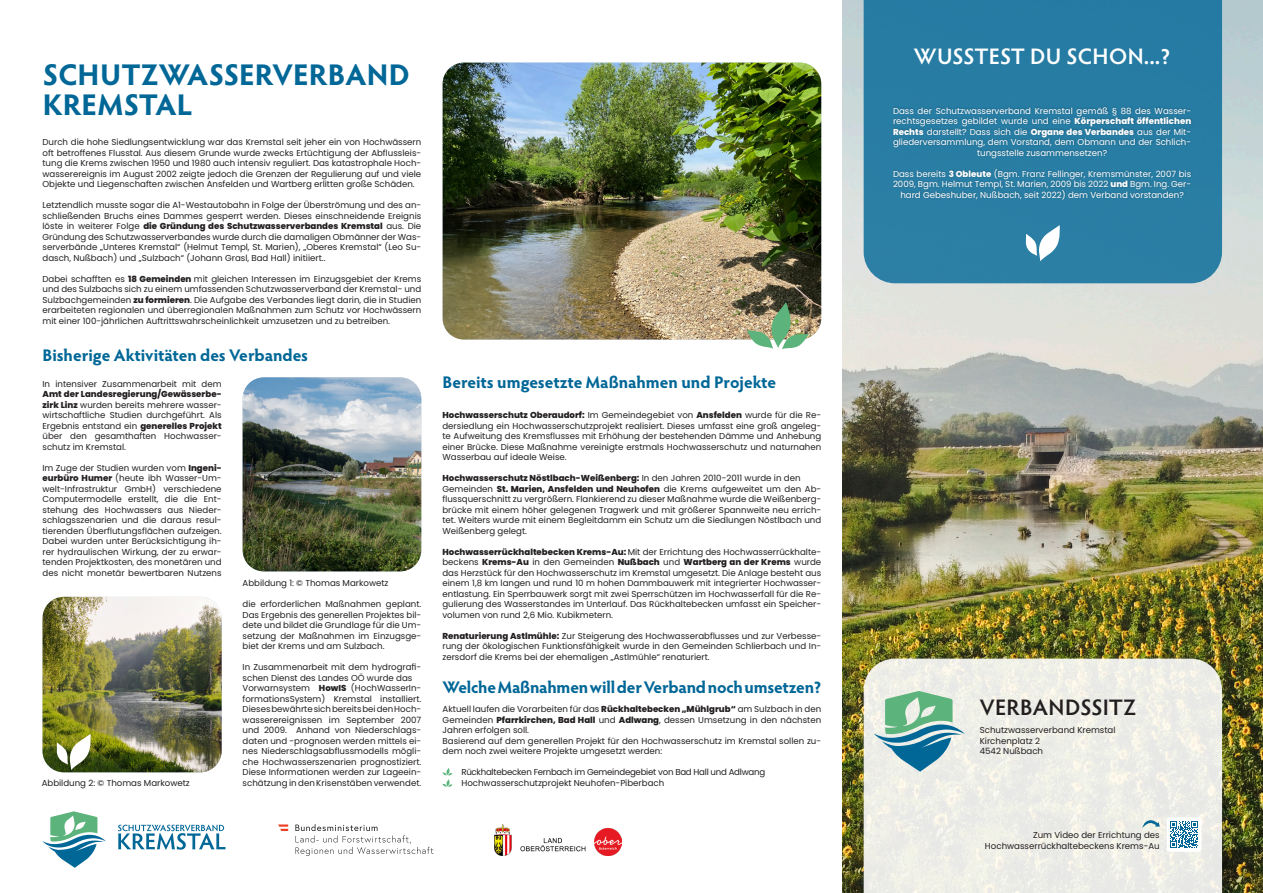
<style>
.page{position:relative;width:1263px;height:893px;background:#fff}
.page>*{position:absolute;margin:0;border:0;box-sizing:border-box;transform-origin:0 0}
.t1{font:700 30px/30px "Hypatia Sans Pro";letter-spacing:.005em;color:#006797}
.t2{font:600 22.5px "Hypatia Sans Pro";letter-spacing:.01em;color:#fff}
.t3{font:600 22.5px "Hypatia Sans Pro";letter-spacing:.01em;color:#231f20}
.t4{font:700 16.8px "Hypatia Sans Pro";letter-spacing:-.005em;color:#006797}
.t5{font:8.7px/10.5px "Poppins";color:#231f20;text-align:justify}
.t6{font:8.7px/10.5px "Poppins";color:#fff;text-align:center}
.t7{font:8.7px/10.5px "Poppins";letter-spacing:-.03em;color:#231f20}
.s1{font-weight:800}
</style>
<div class="page">
<img style="left:842px;top:0;width:421px;height:893px">
<svg style="left:864px;top:659px;width:358px;height:234px;fill:#edede7"></svg>
<img style="left:495px;top:824px;width:126px;height:32px">
<svg style="left:295px;top:824px;width:138px;height:32px"></svg>
<svg style="left:278px;top:824px;width:10px;height:7px"></svg>
<svg style="left:118px;top:825px;width:107px;height:25px"></svg>
<svg style="left:43px;top:811px;width:63px;height:57px"></svg>
<div style="left:864px;top:0;width:358px;height:283px;background:#277ca4"></div>
<img style="left:443px;top:63px;width:378px;height:276px">
<img style="left:43px;top:597px;width:179px;height:175px">
<img style="left:243px;top:377px;width:178px;height:194px">
<img style="left:747px;top:302px;width:62px;height:47px">
<svg style="left:874px;top:691px;width:90px;height:81px"></svg>
<svg style="left:57px;top:734px;width:35px;height:36px"></svg>
<div style="left:1167px;top:817px;width:34px;height:35px;background:#fff;border-radius:3px"></div>
<svg style="left:1170px;top:821px;width:28px;height:27px"></svg>
<svg style="left:1142px;top:820px;width:18px;height:8px"></svg>
<svg style="left:442px;top:768px;width:10px;height:19px"></svg>
<div style="left:891px;top:105px;width:302px;height:96px;background:#231f20;opacity:.3"></div>
<svg style="left:1026px;top:225px;width:35px;height:36px"></svg>
<h1 class="t1" style="left:43px;top:58px;width:369px">SCHUTZWASSERVERBAND<br>KREMSTAL</h1>
<p class="t5" style="left:43px;top:137px;width:380px">Durch die hohe Siedlungsentwicklung war das Kremstal seit jeher ein von Hochwässern oft betroffenes Flusstal. Aus diesem Grunde wurde zwecks Ertüchtigung der Abflussleis&shy;tung die Krems zwischen 1950 und 1980 auch intensiv reguliert. Das katastrophale Hoch&shy;wasserereignis im August 2002 zeigte jedoch die Grenzen der Regulierung auf und viele Objekte und Liegenschaften zwischen Ansfelden und Wartberg erlitten große Schäden.</p>
<p class="t5" style="left:43px;top:200px;width:380px">Letztendlich musste sogar die A1-Westautobahn in Folge der Überströmung und des an&shy;schließenden Bruchs eines Dammes gesperrt werden. Dieses einschneidende Ereignis löste in weiterer Folge <span class="s1">die Gründung des Schutzwasserverbandes Kremstal</span> aus. Die Gründung des Schutzwasserverbandes wurde durch die damaligen Obmänner der Was&shy;serverbände „Unteres Kremstal“ (Helmut Templ, St. Marien), „Oberes Kremstal“ (Leo Su&shy;dasch, Nußbach) und „Sulzbach“ (Johann Grasl, Bad Hall) initiiert..</p>
<p class="t5" style="left:43px;top:273px;width:380px">Dabei schafften es <span class="s1">18 Gemeinden</span> mit gleichen Interessen im Einzugsgebiet der Krems und des Sulzbachs sich zu einem umfassenden Schutzwasserverband der Kremstal- und Sulzbachgemeinden <span class="s1">zu formieren</span>. Die Aufgabe des Verbandes liegt darin, die in Studien erarbeiteten regionalen und überregionalen Maßnahmen zum Schutz vor Hochwässern mit einer 100-jährlichen Auftrittswahrscheinlichkeit umzusetzen und zu betreiben.</p>
<h3 class="t4" style="left:43px;top:344px;width:267px">Bisherige Aktivitäten des Verbandes</h3>
<p class="t5" style="left:43px;top:378px;width:181px">In intensiver Zusammenarbeit mit dem</p>
<p class="t5" style="left:43px;top:389px;width:181px"><span class="s1">Amt der Landesregierung/Gewässerbe&shy;zirk Linz</span> wurden bereits mehrere wasser&shy;wirtschaftliche Studien durchgeführt. Als Ergebnis entstand ein <span class="s1">generelles Projekt </span>über den gesamthaften Hochwasser&shy;schutz im Kremstal.</p>
<p class="t5" style="left:43px;top:462px;width:181px">Im Zuge der Studien wurden vom <span class="s1">Ingeni&shy;eurbüro Humer</span> (heute ibh Wasser-Um&shy;welt-Infrastruktur GmbH) verschiedene Computermodelle erstellt, die die Ent&shy;stehung des Hochwassers aus Nieder&shy;schlagsszenarien und die daraus resul&shy;tierenden Überflutungsflächen aufzeigen.<br>Dabei wurden unter Berücksichtigung ih&shy;rer hydraulischen Wirkung, der zu erwar&shy;tenden Projektkosten, des monetären und des nicht monetär bewertbaren Nutzens</p>
<p class="t5" style="left:42px;top:778px;width:150px">Abbildung 2: © Thomas Markowetz</p>
<p class="t5" style="left:243px;top:578px;width:147px">Abbildung 1: © Thomas Markowetz</p>
<p class="t5" style="left:243px;top:599px;width:180px">die erforderlichen Maßnahmen geplant.<br>Das Ergebnis des generellen Projektes bil&shy;dete und bildet die Grundlage für die Um&shy;setzung der Maßnahmen im Einzugsge&shy;biet der Krems und am Sulzbach.</p>
<p class="t5" style="left:243px;top:662px;width:180px;text-align:left">In Zusammenarbeit mit dem hydrografi&shy;schen Dienst des Landes OÖ wurde das Vorwarnsystem <span class="s1">HowIS</span> (HochWasserIn&shy;formationsSystem) Kremstal installiert.<br>Dieses bewährte sich bereits bei den Hoch&shy;wasserereignissen im September 2007 und 2009. Anhand von Niederschlags&shy;daten und -prognosen werden mittels ei&shy;nes Niederschlagsabflussmodells mögli&shy;che Hochwasserszenarien prognostiziert.<br>Diese Informationen werden zur Lageein&shy;schätzung in den Krisenstäben verwendet.</p>
<h3 class="t4" style="left:442px;top:370px;width:335px">Bereits umgesetzte Maßnahmen und Projekte</h3>
<p class="t5" style="left:442px;top:410px;width:380px"><span class="s1">Hochwasserschutz Oberaudorf:</span> Im Gemeindegebiet von <span class="s1">Ansfelden</span> wurde für die Re&shy;dersiedlung ein Hochwasserschutzprojekt realisiert. Dieses umfasst eine groß angeleg&shy;te Aufweitung des Kremsflusses mit Erhöhung der bestehenden Dämme und Anhebung einer Brücke. Diese Maßnahme vereinigte erstmals Hochwasserschutz und naturnahen Wasserbau auf ideale Weise.</p>
<p class="t5" style="left:442px;top:473px;width:380px;text-align:left"><span class="s1">Hochwasserschutz Nöstlbach-Weißenberg:</span> In den Jahren 2010-2011 wurde in den Gemeinden <span class="s1">St. Marien, Ansfelden und Neuhofen</span> die Krems aufgeweitet um den Ab&shy;flussquerschnitt zu vergrößern. Flankierend zu dieser Maßnahme wurde die Weißenberg&shy;brücke mit einem höher gelegenen Tragwerk und mit größerer Spannweite neu errich&shy;tet. Weiters wurde mit einem Begleitdamm ein Schutz um die Siedlungen Nöstlbach und Weißenberg gelegt.</p>
<p class="t5" style="left:442px;top:546px;width:380px"><span class="s1">Hochwasserrückhaltebecken Krems-Au:</span> Mit der Errichtung des Hochwasserrückhalte&shy;beckens <span class="s1">Krems-Au</span> in den Gemeinden <span class="s1">Nußbach</span> und <span class="s1">Wartberg an der Krems</span> wurde das Herzstück für den Hochwasserschutz im Kremstal umgesetzt. Die Anlage besteht aus einem 1,8 km langen und rund 10 m hohen Dammbauwerk mit integrierter Hochwasser&shy;entlastung. Ein Sperrbauwerk sorgt mit zwei Sperrschützen im Hochwasserfall für die Re&shy;gulierung des Wasserstandes im Unterlauf. Das Rückhaltebecken umfasst ein Speicher&shy;volumen von rund 2,6 Mio. Kubikmetern.</p>
<p class="t5" style="left:442px;top:630px;width:380px"><span class="s1">Renaturierung Astlmühle:</span> Zur Steigerung des Hochwasserabflusses und zur Verbesse&shy;rung der ökologischen Funktionsfähigkeit wurde in den Gemeinden Schlierbach und In&shy;zersdorf die Krems bei der ehemaligen „Astlmühle“ renaturiert.</p>
<h3 class="t4" style="left:443px;top:675px;width:380px">Welche Maßnahmen will der Verband noch umsetzen?</h3>
<p class="t5" style="left:443px;top:704px;width:380px;text-align:left">Aktuell laufen die Vorarbeiten für das <span class="s1">Rückhaltebecken „Mühlgrub“</span> am Sulzbach in den Gemeinden <span class="s1">Pfarrkirchen, Bad Hall</span> und <span class="s1">Adlwang</span>, dessen Umsetzung in den nächsten Jahren erfolgen soll.<br>Basierend auf dem generellen Projekt für den Hochwasserschutz im Kremstal sollen zu&shy;dem noch zwei weitere Projekte umgesetzt werden:</p>
<p class="t7" style="left:461px;top:767px;width:305px">Rückhaltebecken Fernbach im Gemeindegebiet von Bad Hall und Adlwang<br>Hochwasserschutzprojekt Neuhofen-Piberbach</p>
<h2 class="t2" style="left:914px;top:41px;width:258px">WUSSTEST DU SCHON...?</h2>
<p class="t6" style="left:893px;top:106px;width:300px">Dass der Schutzwasserverband Kremstal gemäß § 88 des Wasser&shy;rechtsgesetzes gebildet wurde und eine <span class="s1">Körperschaft öffentlichen Rechts</span> darstellt? Dass sich die <span class="s1">Organe des Verbandes</span> aus der Mit&shy;gliederversammlung, dem Vorstand, dem Obmann und der Schlich&shy;tungsstelle zusammensetzen?</p>
<p class="t6" style="left:893px;top:169px;width:300px">Dass bereits <span class="s1">3 Obleute</span> (Bgm. Franz Fellinger, Kremsmünster, 2007 bis<br>2009, Bgm. Helmut Templ, St. Marien, 2009 bis 2022 <span class="s1">und</span> Bgm. Ing. Ger&shy;hard Gebeshuber, Nußbach, seit 2022) dem Verband vorstanden?</p>
<h2 class="t3" style="left:980px;top:691px;width:158px">VERBANDSSITZ</h2>
<p class="t5" style="left:980px;top:725px;width:137px;text-align:left">Schutzwasserverband Kremstal<br>Kirchenplatz 2<br>4542 Nußbach</p>
<p class="t5" style="left:985px;top:830px;width:176px;text-align:right">Zum Video der Errichtung des<br>Hochwasserrückhaltebeckens Krems-Au</p>
</div>
